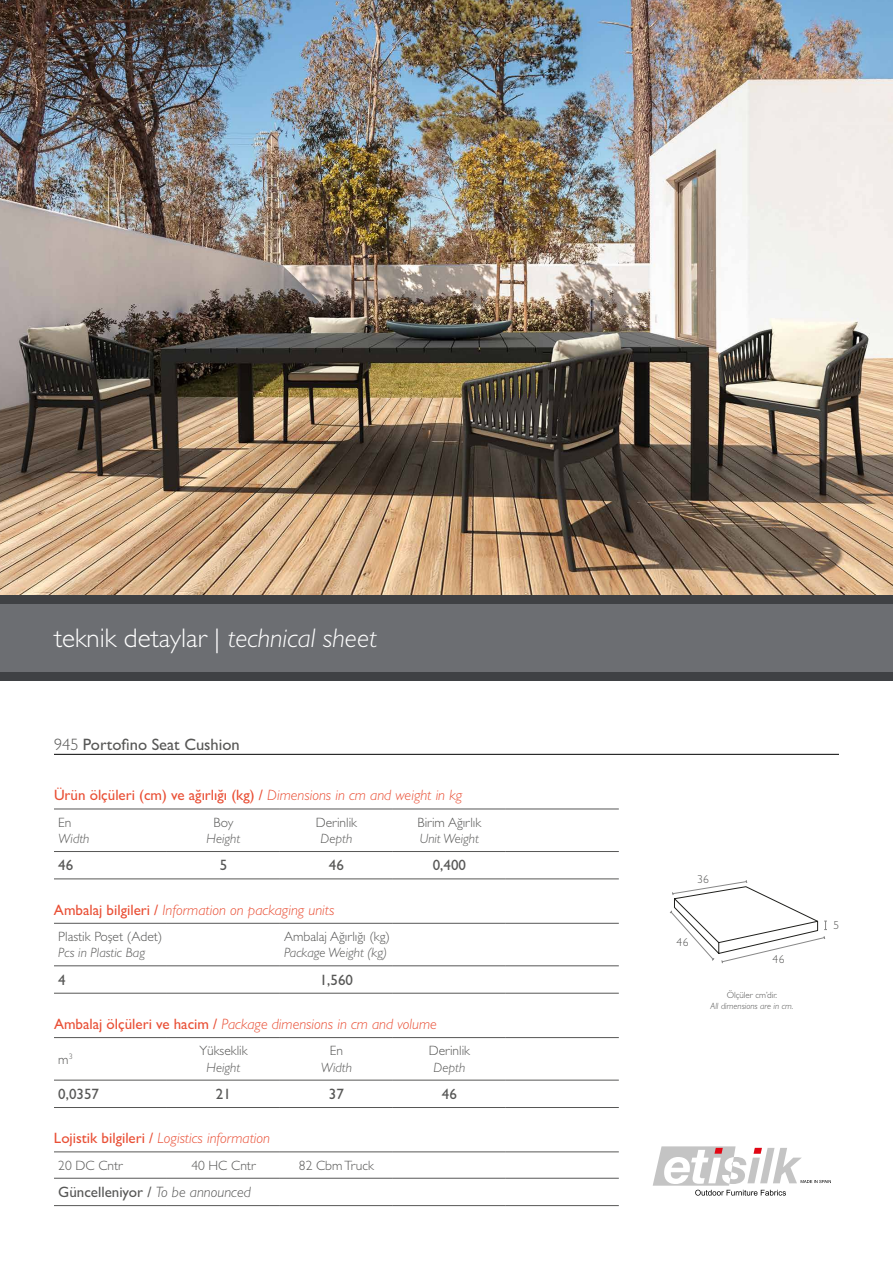
<style>
.page{position:relative;width:893px;height:1263px;background:#fff}
.page>*{position:absolute;margin:0;border:0;box-sizing:border-box;transform-origin:0 0}
.t1{font:300 27px "Gill Sans";color:#fff}
.t2{font:16.5px "Gill Sans";color:#575756}
.t3{font:italic 300 15px "Gill Sans";color:#e94f35}
.t4{font:15px "Gill Sans";color:#e94f35}
.t5{font:15px "Gill Sans";color:#575756}
.t6{font:300 13.5px "Gill Sans";color:#575756}
.t7{font:italic 300 13.5px "Gill Sans";color:#575756}
.t8{font:300 11.55px "Gill Sans";color:#575756}
.t9{font:italic 300 9px "Gill Sans";color:#575756}
.t10{font:300 9px "Gill Sans";color:#575756}
.s1{font-style:italic}
.s2{font-weight:300}
.s3{font-weight:300;font-style:italic}
.s4{font-weight:400;font-style:normal}
</style>
<div class="page">
<img style="left:0;top:0;width:893px;height:595px">
<div style="left:0;top:604px;width:893px;height:68px;background:#6c6e72"></div>
<div style="left:0;top:672px;width:893px;height:8px;background:#3f4144"></div>
<div style="left:0;top:595px;width:893px;height:9px;background:#3f4144"></div>
<hr style="left:54px;top:809px;width:113px;height:1px;background:#575756">
<hr style="left:167px;top:809px;width:113px;height:1px;background:#575756">
<hr style="left:280px;top:809px;width:113px;height:1px;background:#575756">
<hr style="left:393px;top:809px;width:113px;height:1px;background:#575756">
<hr style="left:506px;top:809px;width:113px;height:1px;background:#575756">
<hr style="left:54px;top:851px;width:113px;height:1px;background:#575756">
<hr style="left:167px;top:851px;width:113px;height:1px;background:#575756">
<hr style="left:280px;top:851px;width:113px;height:1px;background:#575756">
<hr style="left:393px;top:851px;width:113px;height:1px;background:#575756">
<hr style="left:506px;top:851px;width:113px;height:1px;background:#575756">
<hr style="left:54px;top:878px;width:113px;height:1px;background:#575756">
<hr style="left:167px;top:878px;width:113px;height:1px;background:#575756">
<hr style="left:280px;top:878px;width:113px;height:1px;background:#575756">
<hr style="left:393px;top:878px;width:113px;height:1px;background:#575756">
<hr style="left:506px;top:878px;width:113px;height:1px;background:#575756">
<hr style="left:280px;top:993px;width:113px;height:1px;background:#575756">
<hr style="left:54px;top:1037px;width:113px;height:1px;background:#575756">
<hr style="left:167px;top:1037px;width:113px;height:1px;background:#575756">
<hr style="left:280px;top:1037px;width:113px;height:1px;background:#575756">
<hr style="left:393px;top:1037px;width:113px;height:1px;background:#575756">
<hr style="left:506px;top:1037px;width:113px;height:1px;background:#575756">
<hr style="left:54px;top:1080px;width:113px;height:1px;background:#575756">
<hr style="left:167px;top:1080px;width:113px;height:1px;background:#575756">
<hr style="left:280px;top:1080px;width:113px;height:1px;background:#575756">
<hr style="left:393px;top:1080px;width:113px;height:1px;background:#575756">
<hr style="left:506px;top:1080px;width:113px;height:1px;background:#575756">
<hr style="left:54px;top:1107px;width:113px;height:1px;background:#575756">
<hr style="left:167px;top:1107px;width:113px;height:1px;background:#575756">
<hr style="left:280px;top:1107px;width:113px;height:1px;background:#575756">
<hr style="left:393px;top:1107px;width:113px;height:1px;background:#575756">
<hr style="left:506px;top:1107px;width:113px;height:1px;background:#575756">
<hr style="left:54px;top:1151px;width:113px;height:1px;background:#575756">
<hr style="left:167px;top:1151px;width:113px;height:1px;background:#575756">
<hr style="left:280px;top:1151px;width:113px;height:1px;background:#575756">
<hr style="left:393px;top:1151px;width:113px;height:1px;background:#575756">
<hr style="left:506px;top:1151px;width:113px;height:1px;background:#575756">
<hr style="left:54px;top:923px;width:113px;height:1px;background:#575756">
<hr style="left:167px;top:923px;width:113px;height:1px;background:#575756">
<hr style="left:280px;top:923px;width:113px;height:1px;background:#575756">
<hr style="left:393px;top:923px;width:113px;height:1px;background:#575756">
<hr style="left:506px;top:923px;width:113px;height:1px;background:#575756">
<hr style="left:280px;top:965px;width:113px;height:1px;background:#575756">
<hr style="left:54px;top:965px;width:113px;height:1px;background:#575756">
<hr style="left:167px;top:965px;width:113px;height:1px;background:#575756">
<hr style="left:54px;top:993px;width:113px;height:1px;background:#575756">
<hr style="left:167px;top:993px;width:113px;height:1px;background:#575756">
<hr style="left:393px;top:965px;width:113px;height:1px;background:#575756">
<hr style="left:506px;top:965px;width:113px;height:1px;background:#575756">
<hr style="left:393px;top:993px;width:113px;height:1px;background:#575756">
<hr style="left:506px;top:993px;width:113px;height:1px;background:#575756">
<hr style="left:54px;top:1178px;width:113px;height:1px;background:#575756">
<hr style="left:167px;top:1178px;width:113px;height:1px;background:#575756">
<hr style="left:280px;top:1178px;width:113px;height:1px;background:#575756">
<hr style="left:393px;top:1178px;width:113px;height:1px;background:#575756">
<hr style="left:506px;top:1178px;width:113px;height:1px;background:#575756">
<hr style="left:54px;top:1205px;width:113px;height:1px;background:#575756">
<hr style="left:167px;top:1205px;width:113px;height:1px;background:#575756">
<hr style="left:280px;top:1205px;width:113px;height:1px;background:#575756">
<hr style="left:393px;top:1205px;width:113px;height:1px;background:#575756">
<hr style="left:506px;top:1205px;width:113px;height:1px;background:#575756">
<hr style="left:54px;top:754px;width:785px;height:1px;background:#000">
<svg style="left:653px;top:1146px;width:178px;height:49px"></svg>
<svg style="left:670px;top:880px;width:157px;height:83px"></svg>
<h1 class="t1" style="left:54px;top:622px;width:324px">teknik detaylar | <span class="s1">technical sheet</span></h1>
<p class="t2" style="left:54px;top:734px;width:187px"><span class="s2">945</span> Portofino Seat Cushion</p>
<p class="t4" style="left:54px;top:787px;width:410px">Ürün ölçüleri (cm) ve ağırlığı (kg) / <span class="s3">Dimensions in cm and weight in kg</span></p>
<p class="t6" style="left:58px;top:814px;width:15px">En</p>
<p class="t7" style="left:58px;top:831px;width:33px">Width</p>
<p class="t6" style="left:418px;top:814px;width:65px">Birim Ağırlık</p>
<p class="t7" style="left:420px;top:831px;width:61px">Unit Weight</p>
<p class="t6" style="left:214px;top:814px;width:21px">Boy</p>
<p class="t7" style="left:207px;top:831px;width:35px">Height</p>
<p class="t6" style="left:316px;top:814px;width:43px">Derinlik</p>
<p class="t7" style="left:321px;top:831px;width:33px">Depth</p>
<p class="t5" style="left:58px;top:857px;width:16px">46</p>
<p class="t5" style="left:220px;top:857px;width:9px">5</p>
<p class="t5" style="left:329px;top:857px;width:16px">46</p>
<p class="t5" style="left:433px;top:857px;width:35px">0,400</p>
<p class="t3" style="left:54px;top:901px;width:282px"><span class="s4">Ambalaj bilgileri /</span> Information on packaging units</p>
<p class="t6" style="left:58px;top:929px;width:106px">Plastik Poşet (Adet)</p>
<p class="t7" style="left:58px;top:945px;width:88px">Pcs in Plastic Bag</p>
<p class="t6" style="left:284px;top:929px;width:107px">Ambalaj Ağırlığı (kg)</p>
<p class="t7" style="left:284px;top:945px;width:105px">Package Weight (kg)</p>
<p class="t5" style="left:58px;top:971px;width:9px">4</p>
<p class="t5" style="left:320px;top:971px;width:35px">1,560</p>
<p class="t3" style="left:54px;top:1015px;width:384px"><span class="s4">Ambalaj ölçüleri ve hacim /</span> Package dimensions in cm and volume</p>
<p class="t6" style="left:58px;top:1051px;width:16px">m<sup>3</sup></p>
<p class="t6" style="left:199px;top:1043px;width:50px">Yükseklik</p>
<p class="t7" style="left:207px;top:1059px;width:35px">Height</p>
<p class="t6" style="left:330px;top:1043px;width:15px">En</p>
<p class="t7" style="left:321px;top:1059px;width:33px">Width</p>
<p class="t6" style="left:429px;top:1043px;width:43px">Derinlik</p>
<p class="t7" style="left:434px;top:1059px;width:33px">Depth</p>
<p class="t5" style="left:58px;top:1085px;width:42px">0,0357</p>
<p class="t5" style="left:216px;top:1085px;width:16px">21</p>
<p class="t5" style="left:329px;top:1085px;width:16px">37</p>
<p class="t5" style="left:442px;top:1085px;width:16px">46</p>
<p class="t3" style="left:54px;top:1129px;width:218px"><span class="s4">Lojistik bilgileri /</span> Logistics information</p>
<p class="t6" style="left:58px;top:1157px;width:66px">20 DC Cntr</p>
<p class="t6" style="left:191px;top:1157px;width:66px">40 HC Cntr</p>
<p class="t6" style="left:299px;top:1157px;width:76px">82 Cbm Truck</p>
<p class="t5" style="left:58px;top:1183px;width:194px">Güncelleniyor / <span class="s3">To be announced</span></p>
<p class="t8" style="left:697px;top:873px;width:13px">36</p>
<p class="t8" style="left:676px;top:935px;width:13px">46</p>
<p class="t8" style="left:772px;top:952px;width:13px">46</p>
<p class="t10" style="left:727px;top:990px;width:52px">Ölçüler cm’dir.</p>
<p class="t9" style="left:710px;top:1000px;width:84px">All dimensions are in cm.</p>
<p class="t8" style="left:833px;top:918px;width:7px">5</p>
</div>
